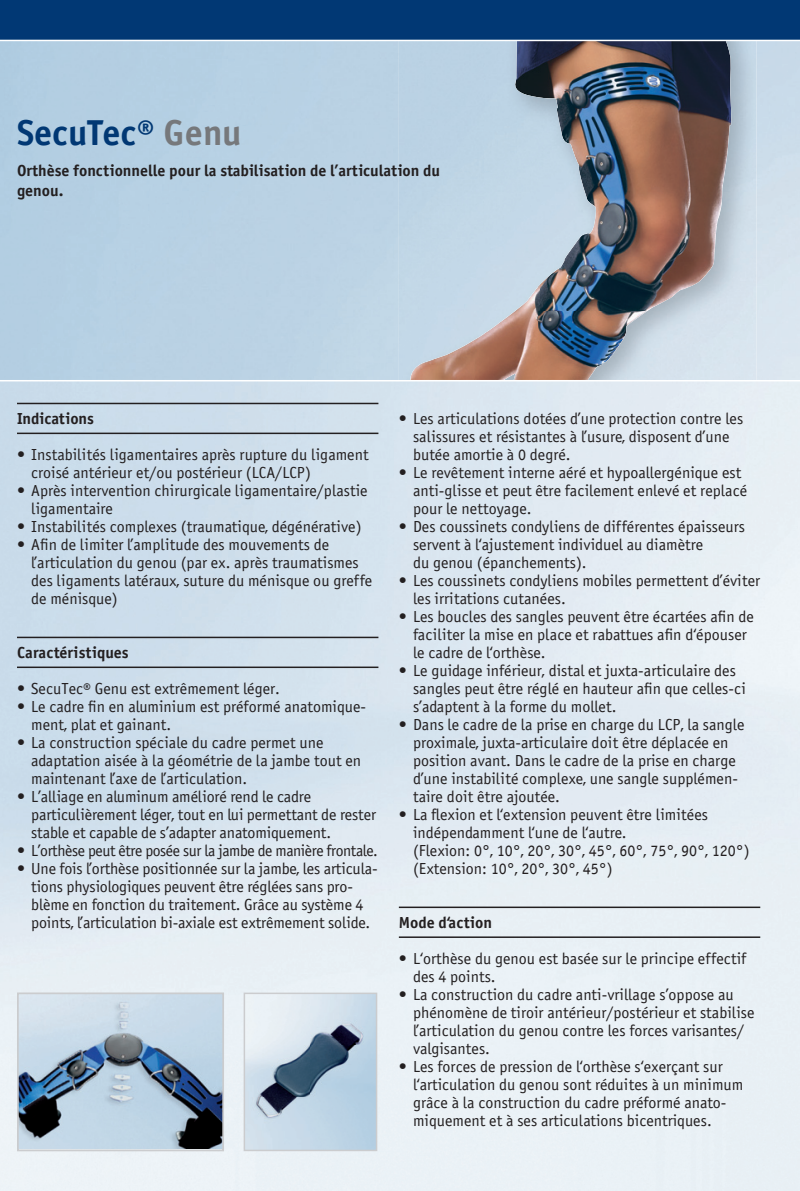
<style>
.page{position:relative;width:800px;height:1191px;background:#fff}
.page>*{position:absolute;margin:0;border:0;box-sizing:border-box;transform-origin:0 0}
.t1{font:700 36px "BF Officina Sans N";color:#013874}
.t2{font:16px/18px "BF Officina Sans N";color:#231f20}
.t3{font:700 16px/20px "BF Officina Sans N";color:#231f20}
.t4{font:16px "BF Officina Sans N";letter-spacing:-.025em;color:#231f20}
.s1{color:#76787b}
</style>
<div class="page">
<div style="left:0;top:0;width:799px;height:40px;background:#013874"></div>
<div style="left:399px;top:41px;width:139px;height:339px;background:#c0d6e6"></div>
<img style="left:514px;top:41px;width:217px;height:67px">
<img style="left:538px;top:108px;width:193px;height:204px">
<img style="left:474px;top:284px;width:65px;height:96px">
<img style="left:410px;top:339px;width:65px;height:41px">
<img style="left:538px;top:312px;width:108px;height:68px">
<img style="left:20px;top:995px;width:201px;height:153px">
<div style="left:17px;top:992px;width:207px;height:159px;border:2px solid #cbccce"></div>
<img style="left:246px;top:995px;width:128px;height:153px">
<div style="left:243px;top:992px;width:134px;height:159px;border:2px solid #cbccce"></div>
<hr style="left:17px;top:636px;width:361px;height:2px;background:#231f20">
<hr style="left:17px;top:666px;width:361px;height:2px;background:#231f20">
<hr style="left:17px;top:403px;width:361px;height:1px;background:#231f20">
<hr style="left:17px;top:432px;width:361px;height:2px;background:#231f20">
<hr style="left:399px;top:906px;width:361px;height:2px;background:#231f20">
<hr style="left:399px;top:936px;width:361px;height:2px;background:#231f20">
<h1 class="t1" style="left:17px;top:110px;width:226px">SecuTec® <span class="s1">Genu</span></h1>
<p class="t3" style="left:17px;top:160px;width:424px">Orthèse fonctionnelle pour la stabilisation de l’articulation du genou.</p>
<p class="t3" style="left:17px;top:408px;width:78px">Indications</p>
<p class="t2" style="left:31px;top:445px;width:339px;text-indent:-14px">• Instabilités ligamentaires après rupture du ligament croisé antérieur et/ou postérieur (LCA/LCP)</p>
<p class="t2" style="left:31px;top:481px;width:338px;text-indent:-14px">• Après intervention chirurgicale ligamentaire/plastie ligamentaire</p>
<p class="t2" style="left:17px;top:517px;width:346px">• Instabilités complexes (traumatique, dégénérative)</p>
<p class="t2" style="left:31px;top:535px;width:342px;text-indent:-14px">• Afin de limiter l’amplitude des mouvements de l’articulation du genou (par ex. après traumatismes des ligaments latéraux, suture du ménisque ou greffe de ménisque)</p>
<p class="t3" style="left:17px;top:642px;width:113px">Caractéristiques</p>
<p class="t2" style="left:17px;top:679px;width:264px">• SecuTec® Genu est extrêmement léger.</p>
<p class="t2" style="left:31px;top:697px;width:336px;text-indent:-14px">• Le cadre fin en aluminium est préformé anatomique&shy;ment, plat et gainant.</p>
<p class="t2" style="left:31px;top:733px;width:331px;text-indent:-14px">• La construction spéciale du cadre permet une adaptation aisée à la géométrie de la jambe tout en maintenant l’axe de l’articulation.</p>
<p class="t2" style="left:31px;top:787px;width:346px;text-indent:-14px">• L’alliage en aluminum amélioré rend le cadre particulièrement léger, tout en lui permettant de rester stable et capable de s’adapter anatomiquement.</p>
<p class="t4" style="left:17px;top:840px;width:362px">• L’orthèse peut être posée sur la jambe de manière frontale.</p>
<p class="t2" style="left:31px;top:859px;width:348px;text-indent:-14px">• Une fois l’orthèse positionnée sur la jambe, les articula&shy;tions physiologiques peuvent être réglées sans pro&shy;blème en fonction du traitement. Grâce au système 4 points, l’articulation bi-axiale est extrêmement solide.</p>
<p class="t2" style="left:413px;top:409px;width:331px;text-indent:-14px">• Les articulations dotées d’une protection contre les salissures et résistantes à l’usure, disposent d’une butée amortie à 0 degré.</p>
<p class="t2" style="left:413px;top:463px;width:336px;text-indent:-14px">• Le revêtement interne aéré et hypoallergénique est anti-glisse et peut être facilement enlevé et replacé pour le nettoyage.</p>
<p class="t2" style="left:413px;top:517px;width:333px;text-indent:-14px">• Des coussinets condyliens de différentes épaisseurs servent à l‘ajustement individuel au diamètre<br>du genou (épanchements).</p>
<p class="t2" style="left:413px;top:571px;width:348px;text-indent:-14px">• Les coussinets condyliens mobiles permettent d’éviter les irritations cutanées.</p>
<p class="t2" style="left:413px;top:607px;width:342px;text-indent:-14px">• Les boucles des sangles peuvent être écartées afin de faciliter la mise en place et rabattues afin d‘épouser le cadre de l‘orthèse.</p>
<p class="t2" style="left:413px;top:661px;width:334px;text-indent:-14px">• Le guidage inférieur, distal et juxta-articulaire des sangles peut être réglé en hauteur afin que celles-ci s’adaptent à la forme du mollet.</p>
<p class="t2" style="left:413px;top:715px;width:333px;text-indent:-14px">• Dans le cadre de la prise en charge du LCP, la sangle proximale, juxta-articulaire doit être déplacée en position avant. Dans le cadre de la prise en charge d’une instabilité complexe, une sangle supplémen&shy;taire doit être ajoutée.</p>
<p class="t2" style="left:413px;top:805px;width:338px;text-indent:-14px">• La flexion et l‘extension peuvent être limitées indépendamment l‘une de l‘autre.<br>(Flexion: 0°, 10°, 20°, 30°, 45°, 60°, 75°, 90°, 120°) (Extension: 10°, 20°, 30°, 45°)</p>
<p class="t3" style="left:399px;top:912px;width:95px">Mode d‘action</p>
<p class="t2" style="left:413px;top:949px;width:334px;text-indent:-14px">• L‘orthèse du genou est basée sur le principe effectif des 4 points.</p>
<p class="t2" style="left:413px;top:985px;width:343px;text-indent:-14px">• La construction du cadre anti-vrillage s’oppose au phénomène de tiroir antérieur/postérieur et stabilise l’articulation du genou contre les forces varisantes/ valgisantes.</p>
<p class="t2" style="left:413px;top:1057px;width:332px;text-indent:-14px">• Les forces de pression de l‘orthèse s‘exerçant sur l‘articulation du genou sont réduites à un minimum grâce à la construction du cadre préformé anato&shy;miquement et à ses articulations bicentriques.</p>
</div>
